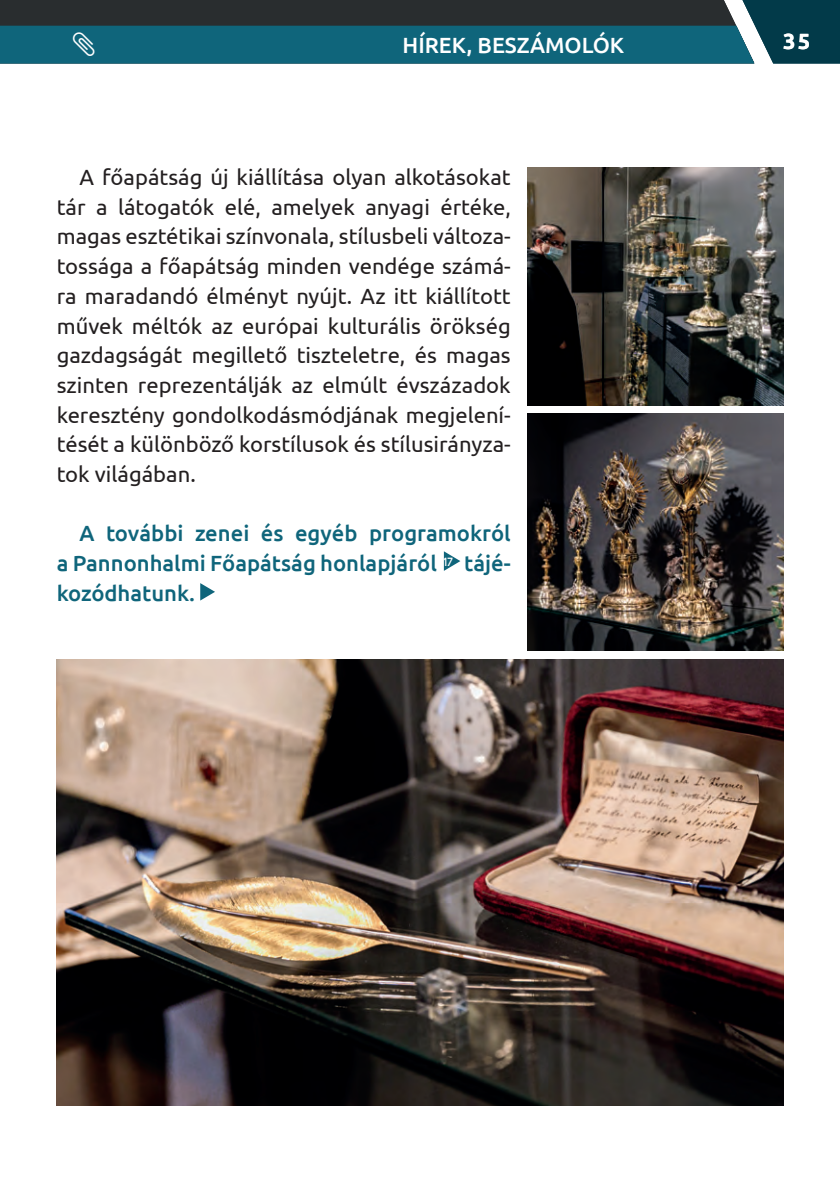
<style>
.page{position:relative;width:840px;height:1191px;background:#fff}
.page>*{position:absolute;margin:0;border:0;box-sizing:border-box;transform-origin:0 0}
.EKE_alap{font:22px/29.6px "Ubuntu";color:#231f20;text-align:justify}
.EKE_alap-2{font:500 22px/29.6px "Ubuntu";color:#0f657b}
.t1{font:500 22px "Ubuntu";color:#fff}
.t2{font:700 22px "Ubuntu";color:#fff}
.Linkszam{font:14px "BN 67..9010 03.Regular";color:#fff}
</style>
<div class="page">
<svg style="left:443px;top:551px;width:17px;height:20px"></svg>
<svg style="left:200px;top:583px;width:15px;height:17px"></svg>
<img style="left:527px;top:168px;width:255px;height:237px">
<img style="left:527px;top:413px;width:255px;height:238px">
<img style="left:57px;top:660px;width:725px;height:445px">
<svg style="left:0;top:0;width:839px;height:63px;background:#1c505e"></svg>
<p class="t1" style="left:402px;top:31px;width:223px">HÍREK, BESZÁMOLÓK</p>
<p class="EKE_alap" style="left:57px;top:162px;width:455px;text-indent:23px">A főapátság új kiállítása olyan alkotásokat tár a látogatók elé, amelyek anyagi értéke, magas esztétikai színvonala, stílusbeli változa&shy;tossága a főapátság minden vendége számá&shy;ra maradandó élményt nyújt. Az itt kiállított művek méltók az európai kulturális örökség gazdagságát megillető tiszteletre, és magas szinten reprezentálják az elmúlt évszázadok keresztény gondolkodásmódjának megjelení&shy;tését a különböző korstílusok és stílusirányza&shy;tok világában.</p>
<p class="EKE_alap-2" style="left:57px;top:518px;width:455px;text-indent:23px">A további zenei és egyéb programokról a Pannonhalmi Főapátság honlapjáról</p>
<p class="Linkszam" style="left:443px;top:555px;width:11px">17</p>
<p class="EKE_alap-2" style="left:464px;top:547px;width:48px">tájé-</p>
<p class="EKE_alap-2" style="left:57px;top:577px;width:140px">kozódhatunk.</p>
<p class="t2" style="left:782px;top:28px;width:28px">35</p>
</div>
